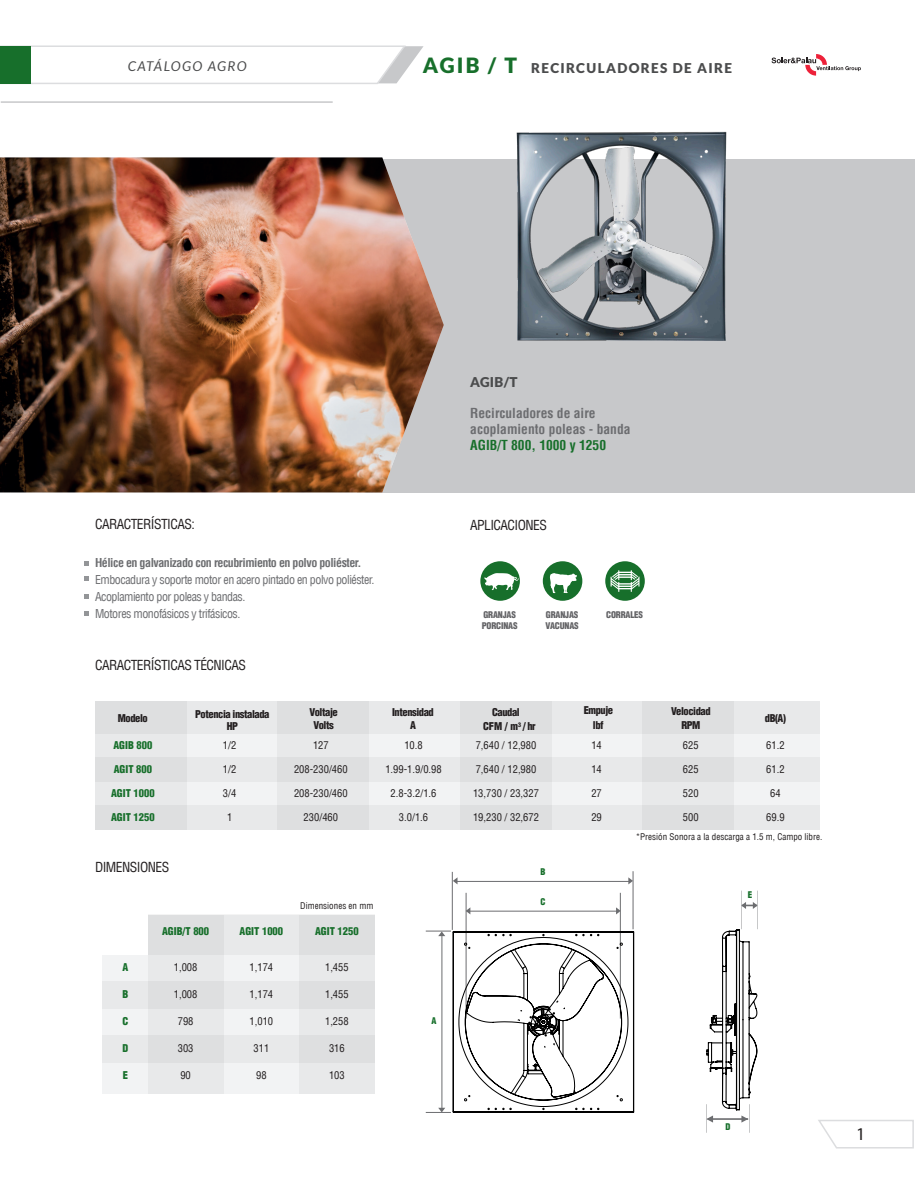
<style>
.page{position:relative;width:915px;height:1191px;background:#fff}
.page>*{position:absolute;margin:0;border:0;box-sizing:border-box;transform-origin:0 0}
.t1{font:900 21px "Lato";color:#176f2b}
.t2{font:18px "Myriad Pro";color:#231f20}
.t3{font:condensed 13.5px "Helvetica LT";letter-spacing:-.04em;color:#231f20}
.t4{font:700 condensed 13.5px/16.2px "Helvetica LT";color:#6c6d70}
.t5{font:900 13.5px "Lato";letter-spacing:.1em;color:#4b4c4d}
.t6{font:700 condensed 13.5px "Helvetica LT";color:#176f2b}
.t7{font:italic 13.5px "Lato";letter-spacing:.09em;color:#4b4c4d}
.t8{font:condensed 12px "Helvetica LT";letter-spacing:-.04em;color:#6c6d70}
.t9{font:700 condensed 12px "Helvetica LT";letter-spacing:-.04em;color:#6c6d70}
.t10{font:condensed 10.5px "Helvetica LT";color:#231f20}
.t11{font:900 condensed 10.5px "Helvetica LT";letter-spacing:-.04em;color:#231f20}
.t12{font:900 condensed 10.5px "Helvetica LT";color:#176f2b}
.t13{font:condensed 9px "Helvetica LT";color:#231f20}
.t14{font:900 condensed 9px/10.8px "Helvetica LT";letter-spacing:-.02em;color:#636366}
.t15{font:900 condensed 9px "Helvetica LT";color:#176f2b}
</style>
<div class="page">
<svg style="left:771px;top:54px;width:89px;height:22px"></svg>
<svg style="left:0;top:45px;width:423px;height:39px"></svg>
<svg style="left:818px;top:1120px;width:96px;height:29px"></svg>
<hr style="left:1px;top:101px;width:331px;height:2px;background:#c7c8ca">
<div style="left:357px;top:158px;width:557px;height:334px;background:#c7c8ca"></div>
<img style="left:0;top:157px;width:443px;height:335px">
<svg style="left:84px;top:561px;width:5px;height:4px"></svg>
<svg style="left:84px;top:576px;width:5px;height:5px"></svg>
<svg style="left:84px;top:611px;width:5px;height:5px"></svg>
<svg style="left:84px;top:594px;width:5px;height:5px"></svg>
<img style="left:513px;top:131px;width:230px;height:210px">
<div style="left:480px;top:561px;width:39px;height:40px;background:#176f2b;border-radius:50%"></div>
<div style="left:542px;top:561px;width:40px;height:40px;background:#176f2b;border-radius:50%"></div>
<div style="left:605px;top:561px;width:39px;height:40px;background:#176f2b;border-radius:50%"></div>
<svg style="left:484px;top:573px;width:34px;height:17px"></svg>
<svg style="left:549px;top:573px;width:28px;height:20px"></svg>
<div style="left:95px;top:701px;width:724px;height:128px;background:#f2f3f4"></div>
<div style="left:95px;top:701px;width:724px;height:32px;background:#e8e9ea"></div>
<div style="left:95px;top:757px;width:724px;height:24px;background:#e8e9ea"></div>
<div style="left:95px;top:805px;width:724px;height:24px;background:#e8e9ea"></div>
<div style="left:95px;top:701px;width:91px;height:128px;background:#dedfe0"></div>
<div style="left:277px;top:701px;width:91px;height:128px;background:#dedfe0"></div>
<div style="left:460px;top:701px;width:91px;height:128px;background:#dedfe0"></div>
<div style="left:642px;top:701px;width:91px;height:128px;background:#dedfe0"></div>
<hr style="left:452px;top:872px;width:1px;height:58px;background:#6c6d70">
<hr style="left:632px;top:871px;width:1px;height:58px;background:#6c6d70">
<hr style="left:456px;top:881px;width:174px;height:1px;background:#6c6d70">
<hr style="left:466px;top:910px;width:152px;height:1px;background:#6c6d70">
<svg style="left:452px;top:877px;width:5px;height:7px"></svg>
<svg style="left:742px;top:902px;width:15px;height:7px"></svg>
<svg style="left:628px;top:877px;width:4px;height:7px"></svg>
<svg style="left:466px;top:907px;width:4px;height:7px"></svg>
<svg style="left:615px;top:907px;width:4px;height:7px"></svg>
<hr style="left:465px;top:892px;width:1px;height:126px;background:#6c6d70">
<hr style="left:619px;top:892px;width:1px;height:126px;background:#6c6d70">
<hr style="left:741px;top:890px;width:1px;height:39px;background:#6c6d70">
<hr style="left:757px;top:890px;width:1px;height:39px;background:#6c6d70">
<div style="left:102px;top:955px;width:46px;height:138px;background:#f2f3f4"></div>
<div style="left:148px;top:915px;width:227px;height:178px;background:#f2f3f4"></div>
<div style="left:299px;top:915px;width:76px;height:178px;background:#e8e9ea"></div>
<div style="left:148px;top:915px;width:75px;height:178px;background:#e8e9ea"></div>
<div style="left:148px;top:915px;width:227px;height:40px;background:#dedfe0"></div>
<div style="left:102px;top:982px;width:273px;height:27px;background:#dedfe0"></div>
<div style="left:102px;top:1035px;width:273px;height:27px;background:#dedfe0"></div>
<div style="left:0;top:46px;width:31px;height:37px;background:#176f2b"></div>
<svg style="left:610px;top:570px;width:29px;height:22px"></svg>
<svg style="left:425px;top:930px;width:209px;height:183px"></svg>
<svg style="left:706px;top:928px;width:51px;height:204px"></svg>
<p class="t7" style="left:128px;top:59px;width:120px">CATÁLOGO AGRO</p>
<p class="t1" style="left:422px;top:53px;width:96px">AGIB / T</p>
<p class="t5" style="left:531px;top:60px;width:202px">RECIRCULADORES DE AIRE</p>
<p class="t3" style="left:95px;top:515px;width:101px">CARACTERÍSTICAS:</p>
<p class="t9" style="left:95px;top:554px;width:268px">Hélice en galvanizado con recubrimiento en polvo poliéster.</p>
<p class="t8" style="left:95px;top:572px;width:281px">Embocadura y soporte motor en acero pintado en polvo poliéster.</p>
<p class="t8" style="left:95px;top:589px;width:152px">Acoplamiento por poleas y bandas.</p>
<p class="t8" style="left:95px;top:606px;width:147px">Motores monofásicos y trifásicos.</p>
<p class="t3" style="left:95px;top:657px;width:152px">CARACTERÍSTICAS TÉCNICAS</p>
<p class="t11" style="left:118px;top:712px;width:31px">Modelo</p>
<p class="t12" style="left:113px;top:739px;width:40px">AGIB 800</p>
<p class="t12" style="left:114px;top:763px;width:40px">AGIT 800</p>
<p class="t12" style="left:111px;top:787px;width:45px">AGIT 1000</p>
<p class="t12" style="left:111px;top:811px;width:45px">AGIT 1250</p>
<p class="t11" style="left:195px;top:707px;width:76px">Potencia instalada</p>
<p class="t11" style="left:226px;top:719px;width:13px">HP</p>
<p class="t10" style="left:223px;top:738px;width:15px">1/2</p>
<p class="t10" style="left:223px;top:762px;width:15px">1/2</p>
<p class="t10" style="left:223px;top:786px;width:15px">3/4</p>
<p class="t10" style="left:227px;top:810px;width:7px">1</p>
<p class="t11" style="left:309px;top:705px;width:30px">Voltaje</p>
<p class="t11" style="left:313px;top:718px;width:22px">Volts</p>
<p class="t10" style="left:313px;top:738px;width:17px">127</p>
<p class="t10" style="left:294px;top:762px;width:55px">208-230/460</p>
<p class="t10" style="left:294px;top:786px;width:55px">208-230/460</p>
<p class="t10" style="left:303px;top:810px;width:36px">230/460</p>
<p class="t11" style="left:392px;top:705px;width:43px">Intensidad</p>
<p class="t11" style="left:410px;top:718px;width:7px">A</p>
<p class="t10" style="left:404px;top:739px;width:20px">10.8</p>
<p class="t10" style="left:385px;top:763px;width:58px">1.99-1.9/0.98</p>
<p class="t10" style="left:390px;top:787px;width:47px">2.8-3.2/1.6</p>
<p class="t10" style="left:399px;top:811px;width:31px">3.0/1.6</p>
<p class="t3" style="left:95px;top:858px;width:76px">DIMENSIONES</p>
<p class="t13" style="left:300px;top:899px;width:74px">Dimensiones en mm</p>
<p class="t12" style="left:123px;top:960px;width:7px">A</p>
<p class="t12" style="left:123px;top:987px;width:7px">B</p>
<p class="t12" style="left:123px;top:1014px;width:7px">C</p>
<p class="t12" style="left:123px;top:1041px;width:7px">D</p>
<p class="t12" style="left:123px;top:1068px;width:7px">E</p>
<p class="t12" style="left:162px;top:925px;width:48px">AGIB/T 800</p>
<p class="t12" style="left:239px;top:925px;width:45px">AGIT 1000</p>
<p class="t12" style="left:315px;top:925px;width:45px">AGIT 1250</p>
<p class="t10" style="left:174px;top:961px;width:25px">1,008</p>
<p class="t10" style="left:174px;top:988px;width:25px">1,008</p>
<p class="t10" style="left:178px;top:1015px;width:17px">798</p>
<p class="t10" style="left:178px;top:1042px;width:17px">303</p>
<p class="t10" style="left:180px;top:1069px;width:12px">90</p>
<p class="t10" style="left:249px;top:961px;width:25px">1,174</p>
<p class="t10" style="left:249px;top:988px;width:25px">1,174</p>
<p class="t10" style="left:249px;top:1015px;width:25px">1,010</p>
<p class="t10" style="left:253px;top:1042px;width:17px">311</p>
<p class="t10" style="left:256px;top:1069px;width:12px">98</p>
<p class="t10" style="left:325px;top:961px;width:25px">1,455</p>
<p class="t10" style="left:325px;top:988px;width:25px">1,455</p>
<p class="t10" style="left:325px;top:1015px;width:25px">1,258</p>
<p class="t10" style="left:329px;top:1042px;width:17px">316</p>
<p class="t10" style="left:329px;top:1069px;width:17px">103</p>
<p class="t15" style="left:431px;top:1014px;width:7px">A</p>
<p class="t5" style="left:470px;top:374px;width:49px">AGIB/T</p>
<p class="t4" style="left:470px;top:405px;width:162px">Recirculadores de aire acoplamiento poleas - banda</p>
<p class="t6" style="left:470px;top:437px;width:137px">AGIB/T 800, 1000 y 1250</p>
<p class="t3" style="left:470px;top:517px;width:78px">APLICACIONES</p>
<p class="t14" style="left:481px;top:609px;width:37px">GRANJAS<br>PORCINAS</p>
<p class="t14" style="left:545px;top:609px;width:35px">GRANJAS<br>VACUNAS</p>
<p class="t14" style="left:606px;top:609px;width:38px">CORRALES</p>
<p class="t11" style="left:492px;top:705px;width:29px">Caudal</p>
<p class="t11" style="left:483px;top:719px;width:54px">CFM / m<sup>3</sup> / hr</p>
<p class="t11" style="left:583px;top:703px;width:31px">Empuje</p>
<p class="t11" style="left:592px;top:718px;width:12px">lbf</p>
<p class="t11" style="left:670px;top:704px;width:41px">Velocidad</p>
<p class="t11" style="left:681px;top:719px;width:21px">RPM</p>
<p class="t11" style="left:764px;top:711px;width:23px">dB(A)</p>
<p class="t10" style="left:475px;top:739px;width:62px">7,640 / 12,980</p>
<p class="t10" style="left:475px;top:763px;width:62px">7,640 / 12,980</p>
<p class="t10" style="left:473px;top:787px;width:67px">13,730 / 23,327</p>
<p class="t10" style="left:473px;top:811px;width:67px">19,230 / 32,672</p>
<p class="t15" style="left:540px;top:866px;width:7px">B</p>
<p class="t15" style="left:540px;top:895px;width:7px">C</p>
<p class="t10" style="left:591px;top:738px;width:12px">14</p>
<p class="t10" style="left:591px;top:762px;width:12px">14</p>
<p class="t10" style="left:591px;top:786px;width:12px">27</p>
<p class="t10" style="left:591px;top:810px;width:12px">29</p>
<p class="t10" style="left:682px;top:738px;width:17px">625</p>
<p class="t10" style="left:682px;top:762px;width:17px">625</p>
<p class="t10" style="left:682px;top:786px;width:17px">520</p>
<p class="t10" style="left:682px;top:810px;width:17px">500</p>
<p class="t10" style="left:766px;top:738px;width:20px">61.2</p>
<p class="t10" style="left:766px;top:762px;width:20px">61.2</p>
<p class="t10" style="left:769px;top:786px;width:12px">64</p>
<p class="t10" style="left:766px;top:810px;width:20px">69.9</p>
<p class="t13" style="left:635px;top:831px;width:188px">*Presión Sonora a la descarga a 1.5 m, Campo libre.</p>
<p class="t15" style="left:747px;top:888px;width:6px">E</p>
<p class="t15" style="left:725px;top:1121px;width:7px">D</p>
<h2 class="t2" style="left:856px;top:1122px;width:11px">1</h2>
</div>
